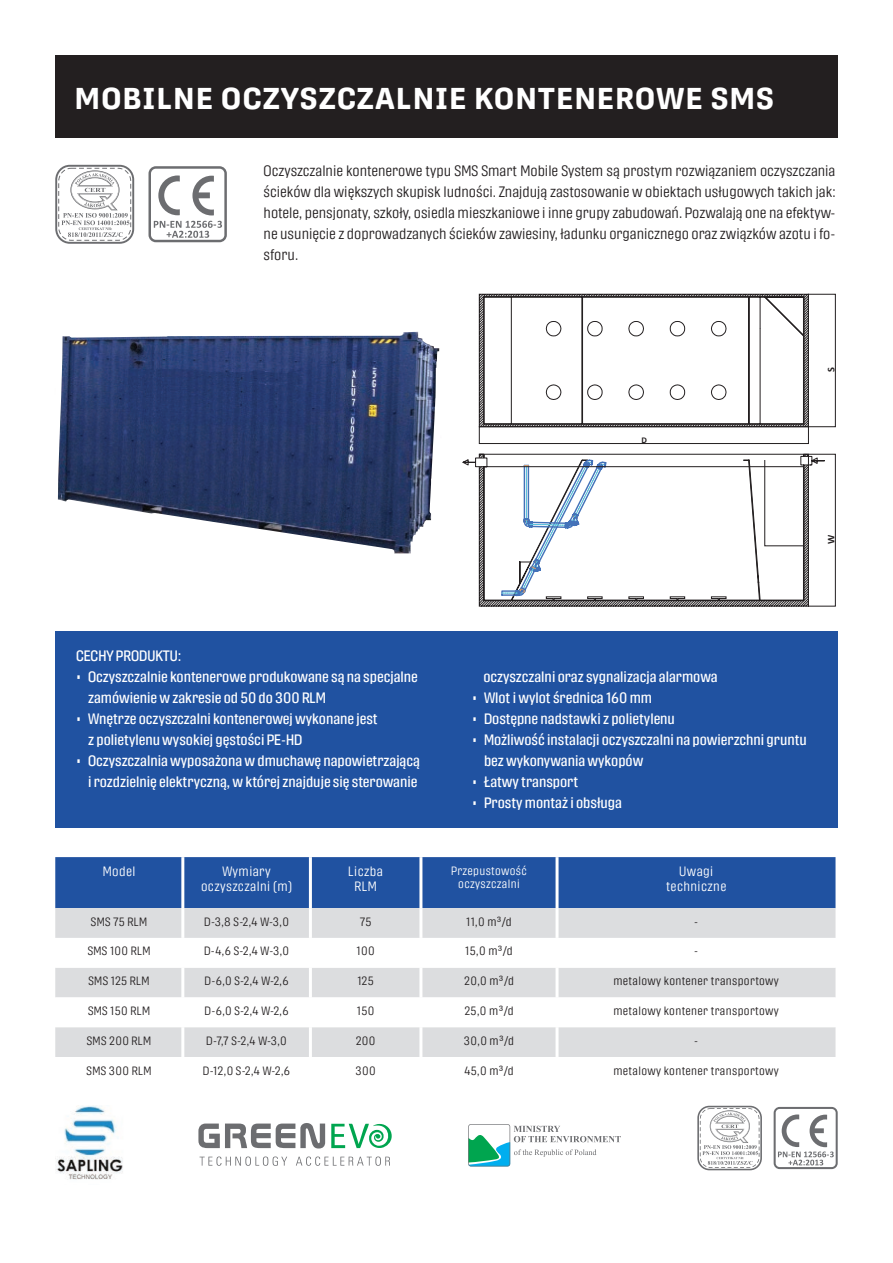
<style>
.page{position:relative;width:893px;height:1263px;background:#fff}
.page>*{position:absolute;margin:0;border:0;box-sizing:border-box;transform-origin:0 0}
.t1{font:700 30px "Protipo";letter-spacing:.03em;color:#fff}
.t2{font:15px/21px "Protipo Compact";color:#fff}
.t3{font:300 15px/21px "Protipo Compact";color:#231f20;text-align:justify}
.t4{font:300 13.5px/14.9px "Protipo Compact";letter-spacing:.03em;color:#fff;text-align:center}
.t5{font:300 12px "Protipo Compact";letter-spacing:.03em;color:#231f20}
.t6{font:300 12px/13.2px "Protipo Compact";letter-spacing:.03em;color:#fff;text-align:center}
.t7{font:700 10.2px "Calibri";color:#231f20}
.t8{font:700 8.85px "Calibri";color:#231f20}
</style>
<div class="page">
<div style="left:55px;top:631px;width:783px;height:197px;background:#2052a1"></div>
<div style="left:55px;top:55px;width:783px;height:83px;background:#231f20"></div>
<svg style="left:55px;top:165px;width:79px;height:79px"></svg>
<svg style="left:148px;top:166px;width:79px;height:76px"></svg>
<div style="left:55px;top:857px;width:780px;height:51px;background:#2052a1"></div>
<div style="left:55px;top:908px;width:780px;height:30px;background:#dcdddf"></div>
<svg style="left:55px;top:968px;width:780px;height:89px;fill:#dcdddf"></svg>
<hr style="left:181px;top:857px;width:3px;height:51px;background:#fff">
<hr style="left:309px;top:857px;width:3px;height:51px;background:#fff">
<hr style="left:419px;top:857px;width:3px;height:51px;background:#fff">
<hr style="left:556px;top:857px;width:3px;height:51px;background:#fff">
<hr style="left:181px;top:908px;width:3px;height:30px;background:#fff">
<hr style="left:309px;top:908px;width:3px;height:30px;background:#fff">
<hr style="left:419px;top:908px;width:3px;height:30px;background:#fff">
<hr style="left:556px;top:908px;width:3px;height:30px;background:#fff">
<hr style="left:181px;top:968px;width:3px;height:29px;background:#fff">
<hr style="left:309px;top:968px;width:3px;height:29px;background:#fff">
<hr style="left:419px;top:968px;width:3px;height:29px;background:#fff">
<hr style="left:556px;top:968px;width:3px;height:29px;background:#fff">
<hr style="left:181px;top:997px;width:3px;height:30px;background:#fff">
<hr style="left:309px;top:997px;width:3px;height:30px;background:#fff">
<hr style="left:419px;top:997px;width:3px;height:30px;background:#fff">
<hr style="left:556px;top:997px;width:3px;height:30px;background:#fff">
<hr style="left:181px;top:1027px;width:3px;height:30px;background:#fff">
<hr style="left:309px;top:1027px;width:3px;height:30px;background:#fff">
<hr style="left:419px;top:1027px;width:3px;height:30px;background:#fff">
<hr style="left:556px;top:1027px;width:3px;height:30px;background:#fff">
<img style="left:57px;top:332px;width:383px;height:221px">
<svg style="left:479px;top:294px;width:357px;height:312px"></svg>
<svg style="left:697px;top:1106px;width:65px;height:64px"></svg>
<svg style="left:774px;top:1107px;width:64px;height:62px"></svg>
<svg style="left:198px;top:1123px;width:127px;height:25px"></svg>
<svg style="left:331px;top:1124px;width:61px;height:25px"></svg>
<svg style="left:200px;top:1156px;width:190px;height:10px"></svg>
<svg style="left:468px;top:1124px;width:153px;height:42px"></svg>
<img style="left:56px;top:1106px;width:67px;height:74px">
<h1 class="t1" style="left:74px;top:81px;width:701px">MOBILNE OCZYSZCZALNIE KONTENEROWE SMS</h1>
<p class="t3" style="left:264px;top:160px;width:573px">Oczyszczalnie kontenerowe typu SMS Smart Mobile System są prostym rozwiązaniem oczyszczania ścieków dla większych skupisk ludności. Znajdują zastosowanie w obiektach usługowych takich jak: hotele, pensjonaty, szkoły, osiedla mieszkaniowe i inne grupy zabudowań. Pozwalają one na efektyw&shy;ne usunięcie z doprowadzanych ścieków zawiesiny, ładunku organicznego oraz związków azotu i fo&shy;sforu.</p>
<p class="t8" style="left:642px;top:433px;width:7px">D</p>
<p class="t7" style="left:824px;top:372px;width:6px;rotate:-90deg">S</p>
<p class="t7" style="left:824px;top:544px;width:11px;rotate:-90deg">W</p>
<p class="t2" style="left:76px;top:645px;width:107px">CECHY PRODUKTU:</p>
<p class="t2" style="left:88px;top:666px;width:331px;text-indent:-12px">• Oczyszczalnie kontenerowe produkowane są na specjalne zamówienie w zakresie od 50 do 300 RLM</p>
<p class="t2" style="left:88px;top:708px;width:291px;text-indent:-12px">• Wnętrze oczyszczalni kontenerowej wykonane jest z polietylenu wysokiej gęstości PE-HD</p>
<p class="t2" style="left:76px;top:750px;width:345px;text-align:right">• Oczyszczalnia wyposażona w dmuchawę napowietrzającą i rozdzielnię elektryczną, w której znajduje się sterowanie</p>
<p class="t2" style="left:483px;top:666px;width:236px">oczyszczalni oraz sygnalizacja alarmowa</p>
<p class="t2" style="left:472px;top:687px;width:182px">• Wlot i wylot średnica 160 mm</p>
<p class="t2" style="left:472px;top:708px;width:204px">• Dostępne nadstawki z polietylenu</p>
<p class="t2" style="left:484px;top:729px;width:324px;text-indent:-12px">• Możliwość instalacji oczyszczalni na powierzchni gruntu bez wykonywania wykopów</p>
<p class="t2" style="left:472px;top:771px;width:108px">• Łatwy transport</p>
<p class="t2" style="left:472px;top:792px;width:152px">• Prosty montaż i obsługa</p>
<p class="t4" style="left:103px;top:864px;width:34px">Model</p>
<p class="t4" style="left:201px;top:864px;width:93px">Wymiary oczyszczalni (m)</p>
<p class="t4" style="left:348px;top:864px;width:36px">Liczba<br>RLM</p>
<p class="t6" style="left:451px;top:864px;width:77px">Przepustowość oczyszczalni</p>
<p class="t4" style="left:666px;top:864px;width:62px">Uwagi techniczne</p>
<p class="t5" style="left:91px;top:914px;width:58px">SMS 75 RLM</p>
<p class="t5" style="left:204px;top:914px;width:86px">D-3,8 S-2,4 W-3,0</p>
<p class="t5" style="left:360px;top:914px;width:13px">75</p>
<p class="t5" style="left:466px;top:914px;width:47px">11,0 m³/d</p>
<p class="t5" style="left:694px;top:914px;width:5px">-</p>
<p class="t5" style="left:88px;top:944px;width:64px">SMS 100 RLM</p>
<p class="t5" style="left:204px;top:944px;width:87px">D-4,6 S-2,4 W-3,0</p>
<p class="t5" style="left:357px;top:944px;width:20px">100</p>
<p class="t5" style="left:465px;top:944px;width:49px">15,0 m³/d</p>
<p class="t5" style="left:694px;top:944px;width:5px">-</p>
<p class="t5" style="left:88px;top:974px;width:63px">SMS 125 RLM</p>
<p class="t5" style="left:204px;top:974px;width:86px">D-6,0 S-2,4 W-2,6</p>
<p class="t5" style="left:357px;top:974px;width:18px">125</p>
<p class="t5" style="left:464px;top:974px;width:51px">20,0 m³/d</p>
<p class="t5" style="left:613px;top:974px;width:167px">metalowy kontener transportowy</p>
<p class="t5" style="left:88px;top:1004px;width:64px">SMS 150 RLM</p>
<p class="t5" style="left:204px;top:1004px;width:86px">D-6,0 S-2,4 W-2,6</p>
<p class="t5" style="left:357px;top:1004px;width:19px">150</p>
<p class="t5" style="left:464px;top:1004px;width:51px">25,0 m³/d</p>
<p class="t5" style="left:613px;top:1004px;width:167px">metalowy kontener transportowy</p>
<p class="t5" style="left:87px;top:1034px;width:66px">SMS 200 RLM</p>
<p class="t5" style="left:206px;top:1034px;width:82px">D-7,7 S-2,4 W-3,0</p>
<p class="t5" style="left:356px;top:1034px;width:21px">200</p>
<p class="t5" style="left:464px;top:1034px;width:52px">30,0 m³/d</p>
<p class="t5" style="left:694px;top:1034px;width:5px">-</p>
<p class="t5" style="left:87px;top:1063px;width:66px">SMS 300 RLM</p>
<p class="t5" style="left:203px;top:1063px;width:89px">D-12,0 S-2,4 W-2,6</p>
<p class="t5" style="left:356px;top:1063px;width:22px">300</p>
<p class="t5" style="left:464px;top:1063px;width:51px">45,0 m³/d</p>
<p class="t5" style="left:613px;top:1063px;width:167px">metalowy kontener transportowy</p>
</div>
